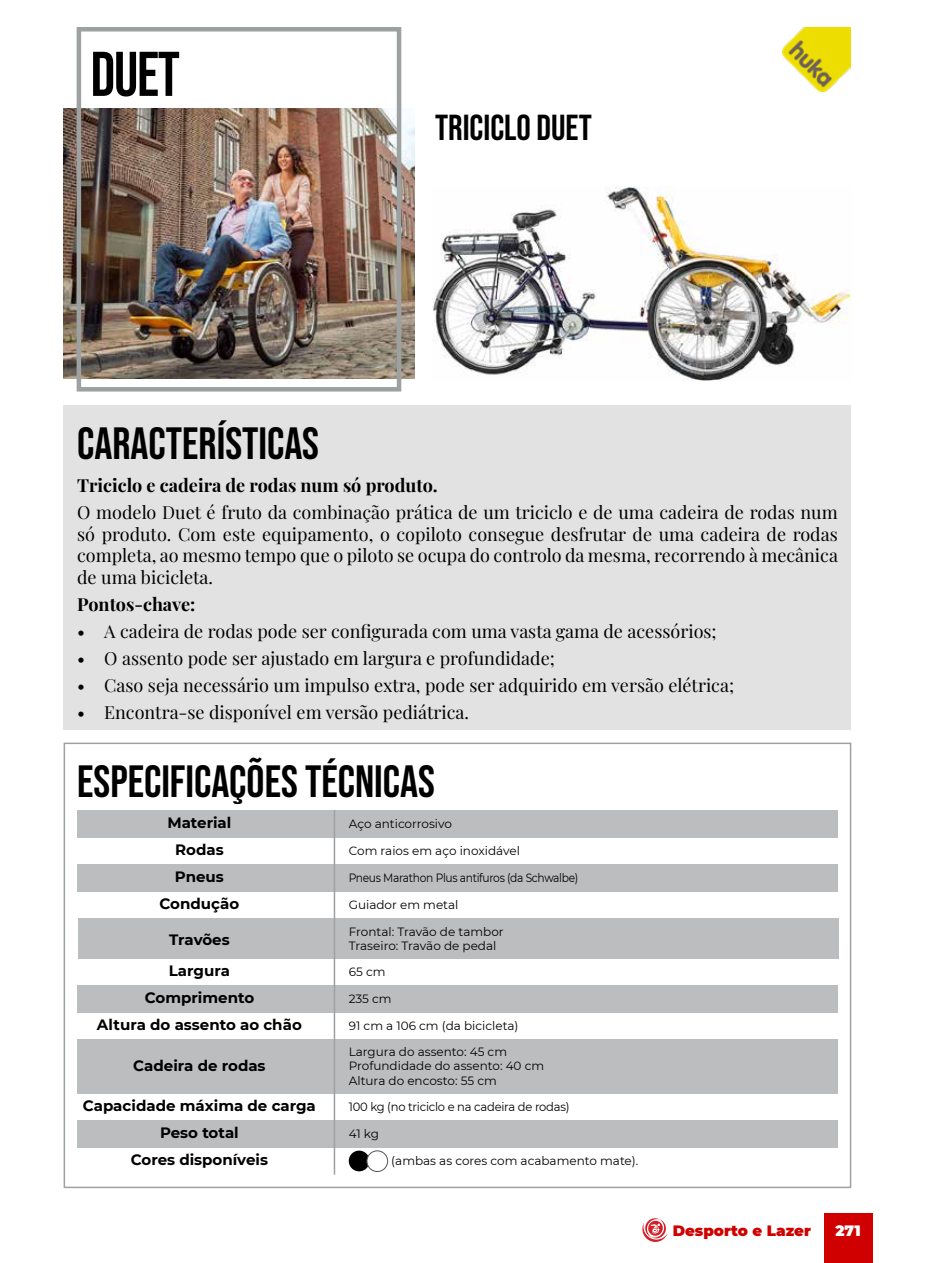
<style>
.page{position:relative;width:936px;height:1263px;background:#fff}
.page>*{position:absolute;margin:0;border:0;box-sizing:border-box;transform-origin:0 0}
.t1{font:63px "Bebas Neue";color:#000;scale:.96 1}
.t2{font:45px "Bebas Neue";color:#000}
.t3{font:36px "Bebas Neue";color:#000}
.t4{font:18px/21.6px "Playfair Display";color:#000;text-align:justify}
.t5{font:700 18px "Playfair Display";color:#000}
.t6{font:700 15px/27px "Montserrat";color:#000;text-align:center}
.t7{font:900 15px "Montserrat";color:#d10000}
.t8{font:900 15px "Montserrat";color:#fff}
.t9{font:12px/14.4px "Montserrat";color:#000}
.t10{font:12px "Montserrat";letter-spacing:-.03em;color:#000;scale:.89 1}
.t11{font:12px "Montserrat";letter-spacing:-.02em;color:#000;scale:.96 1}
</style>
<div class="page">
<div style="left:823px;top:1213px;width:49px;height:50px;background:#d10000"></div>
<svg style="left:642px;top:1218px;width:25px;height:24px"></svg>
<div style="left:77px;top:1120px;width:760px;height:27px;background:#bbbdbe"></div>
<img style="left:64px;top:108px;width:351px;height:270px">
<img style="left:782px;top:27px;width:68px;height:65px">
<div style="left:77px;top:27px;width:324px;height:365px;border:4px solid #9ea1a2"></div>
<div style="left:77px;top:810px;width:760px;height:27px;background:#bbbdbe"></div>
<hr style="left:334px;top:810px;width:1px;height:365px;background:#9ea1a2">
<div style="left:64px;top:742px;width:787px;height:446px;border:2px solid #9ea1a2"></div>
<div style="left:77px;top:864px;width:760px;height:27px;background:#bbbdbe"></div>
<div style="left:78px;top:918px;width:760px;height:40px;background:#bbbdbe"></div>
<div style="left:77px;top:985px;width:760px;height:27px;background:#bbbdbe"></div>
<div style="left:77px;top:1039px;width:760px;height:54px;background:#bbbdbe"></div>
<div style="left:64px;top:405px;width:787px;height:324px;background:#e2e2e3"></div>
<img style="left:433px;top:186px;width:418px;height:195px">
<div style="left:349px;top:1150px;width:20px;height:21px;background:#000;border-radius:50%"></div>
<div style="left:367px;top:1151px;width:21px;height:21px;border:1px solid #54565a;border-radius:50%"></div>
<h1 class="t1" style="left:91px;top:38px;width:94px">DUET</h1>
<h3 class="t3" style="left:435px;top:108px;width:158px">TRICICLO DUET</h3>
<h2 class="t2" style="left:77px;top:418px;width:243px">CARACTERÍSTICAS</h2>
<p class="t5" style="left:77px;top:471px;width:362px">Triciclo e cadeira de rodas num só produto.</p>
<p class="t4" style="left:77px;top:500px;width:762px">O modelo Duet é fruto da combinação prática de um triciclo e de uma cadeira de rodas num só produto. Com este equipamento, o copiloto consegue desfrutar de uma cadeira de rodas completa, ao mesmo tempo que o piloto se ocupa do controlo da mesma, recorrendo à mecânica de uma bicicleta.</p>
<p class="t5" style="left:77px;top:590px;width:120px">Pontos-chave:</p>
<p class="t4" style="left:77px;top:619px;width:641px">• A cadeira de rodas pode ser configurada com uma vasta gama de acessórios;</p>
<p class="t4" style="left:77px;top:646px;width:479px">• O assento pode ser ajustado em largura e profundidade;</p>
<p class="t4" style="left:77px;top:673px;width:658px">• Caso seja necessário um impulso extra, pode ser adquirido em versão elétrica;</p>
<p class="t4" style="left:77px;top:700px;width:393px">• Encontra-se disponível em versão pediátrica.</p>
<h2 class="t2" style="left:77px;top:755px;width:359px">ESPECIFICAÇÕES TÉCNICAS</h2>
<p class="t9" style="left:349px;top:816px;width:105px">Aço anticorrosivo</p>
<p class="t9" style="left:349px;top:843px;width:173px">Com raios em aço inoxidável</p>
<p class="t10" style="left:349px;top:869px;width:259px">Pneus Marathon Plus antifuros (da Schwalbe)</p>
<p class="t9" style="left:349px;top:897px;width:111px">Guiador em metal</p>
<p class="t9" style="left:349px;top:924px;width:156px">Frontal: Travão de tambor<br>Traseiro: Travão de pedal</p>
<p class="t9" style="left:349px;top:964px;width:38px">65 cm</p>
<p class="t9" style="left:349px;top:991px;width:44px">235 cm</p>
<p class="t9" style="left:349px;top:1018px;width:171px">91 cm a 106 cm (da bicicleta)</p>
<p class="t6" style="left:159px;top:808px;width:81px">Material<br>Rodas<br>Pneus<br>Condução</p>
<p class="t6" style="left:169px;top:923px;width:63px;line-height:31.5px;text-align:left">Travões<br>Largura</p>
<p class="t6" style="left:97px;top:983px;width:206px">Comprimento<br>Altura do assento ao chão</p>
<p class="t6" style="left:133px;top:1051px;width:134px">Cadeira de rodas</p>
<p class="t6" style="left:83px;top:1091px;width:234px">Capacidade máxima de carga<br>Peso total<br>Cores disponíveis</p>
<p class="t9" style="left:349px;top:1044px;width:197px">Largura do assento: 45 cm<br>Profundidade do assento: 40 cm<br>Altura do encosto: 55 cm</p>
<p class="t11" style="left:349px;top:1099px;width:231px">100 kg (no triciclo e na cadeira de rodas)</p>
<p class="t9" style="left:349px;top:1126px;width:32px">41 kg</p>
<p class="t9" style="left:391px;top:1153px;width:248px">(ambas as cores com acabamento mate).</p>
<p class="t7" style="left:672px;top:1219px;width:140px">Desporto e Lazer</p>
<p class="t8" style="left:835px;top:1219px;width:27px">271</p>
</div>
